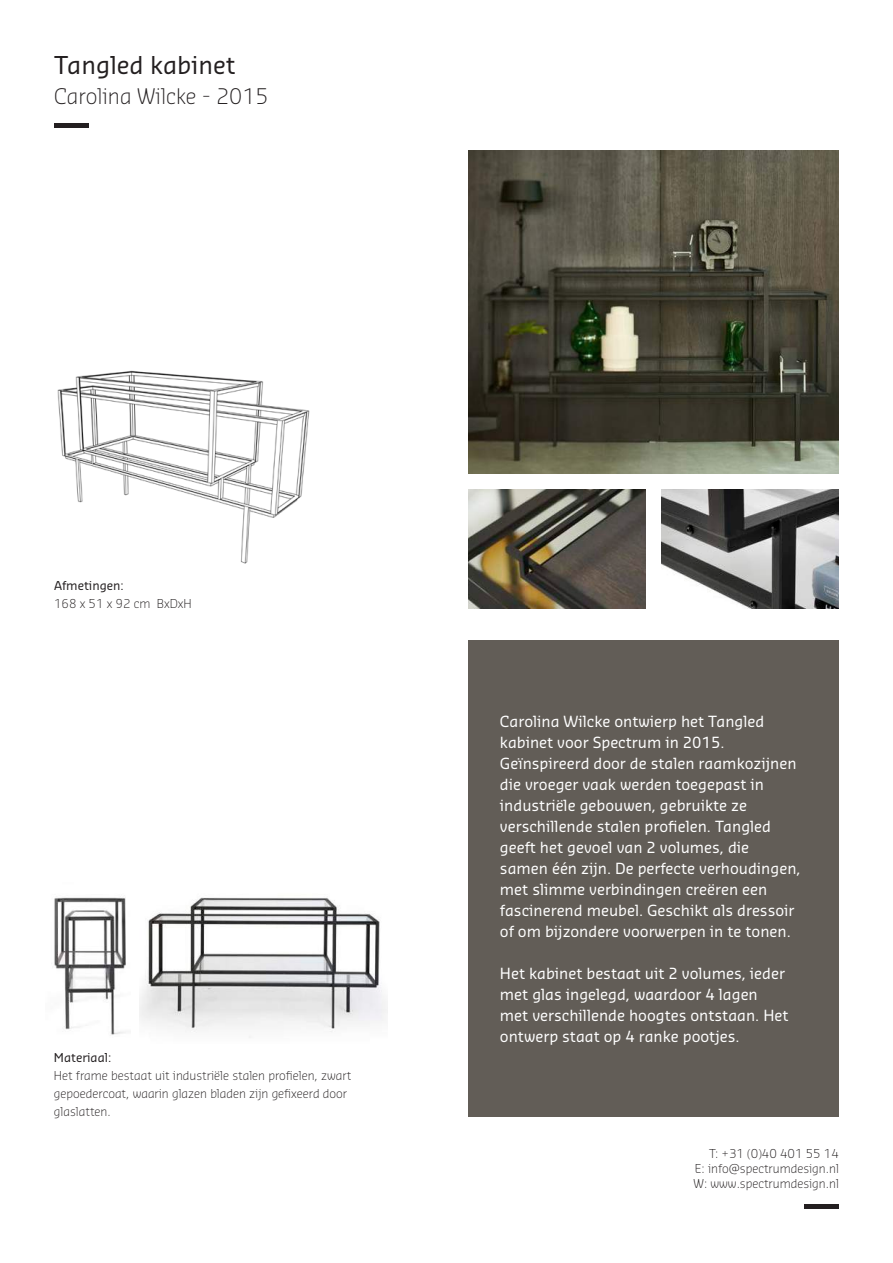
<style>
.page{position:relative;width:893px;height:1263px;background:#fff}
.page>*{position:absolute;margin:0;border:0;box-sizing:border-box;transform-origin:0 0}
.t1{font:24px "Sansa Std";color:#231f20}
.t2{font:300 21px "Sansa Std";color:#231f20}
.t3{font:15px/21px "Sansa Std";color:#fff}
.t4{font:300 12px/15px "Sansa Std";color:#231f20;text-align:justify}
.t5{font:12px "Sansa Std";color:#231f20}
</style>
<div class="page">
<hr style="left:805px;top:1205px;width:34px;height:4px;background:#231f20">
<hr style="left:54px;top:123px;width:34px;height:4px;background:#231f20">
<img style="left:468px;top:489px;width:177px;height:119px">
<img style="left:661px;top:489px;width:178px;height:119px">
<div style="left:468px;top:640px;width:371px;height:476px;background:#625d57"></div>
<img style="left:57px;top:370px;width:253px;height:194px">
<img style="left:468px;top:151px;width:371px;height:323px">
<img style="left:54px;top:897px;width:72px;height:138px">
<img style="left:140px;top:897px;width:248px;height:141px">
<h1 class="t1" style="left:54px;top:49px;width:183px">Tangled kabinet</h1>
<h2 class="t2" style="left:54px;top:82px;width:216px">Carolina Wilcke - 2015</h2>
<p class="t5" style="left:54px;top:578px;width:71px">Afmetingen:</p>
<p class="t4" style="left:54px;top:596px;width:139px">168 x 51 x 92 cm BxDxH</p>
<p class="t5" style="left:54px;top:1050px;width:59px">Materiaal:</p>
<p class="t4" style="left:54px;top:1066px;width:299px;line-height:18px;text-align:left">Het frame bestaat uit industriële stalen profielen, zwart gepoedercoat, waarin glazen bladen zijn gefixeerd door glaslatten.</p>
<p class="t3" style="left:500px;top:710px;width:302px">Carolina Wilcke ontwierp het Tangled kabinet voor Spectrum in 2015.<br>Geïnspireerd door de stalen raamkozijnen die vroeger vaak werden toegepast in industriële gebouwen, gebruikte ze verschillende stalen profielen. Tangled geeft het gevoel van 2 volumes, die samen één zijn. De perfecte verhoudingen, met slimme verbindingen creëren een fascinerend meubel. Geschikt als dressoir of om bijzondere voorwerpen in te tonen.</p>
<p class="t3" style="left:500px;top:962px;width:290px">Het kabinet bestaat uit 2 volumes, ieder met glas ingelegd, waardoor 4 lagen met verschillende hoogtes ontstaan. Het ontwerp staat op 4 ranke pootjes.</p>
<p class="t4" style="left:693px;top:1145px;width:147px;text-indent:16px">T: +31 (0)40 401 55 14<br>E: info@spectrumdesign.nl W: www.spectrumdesign.nl</p>
</div>
